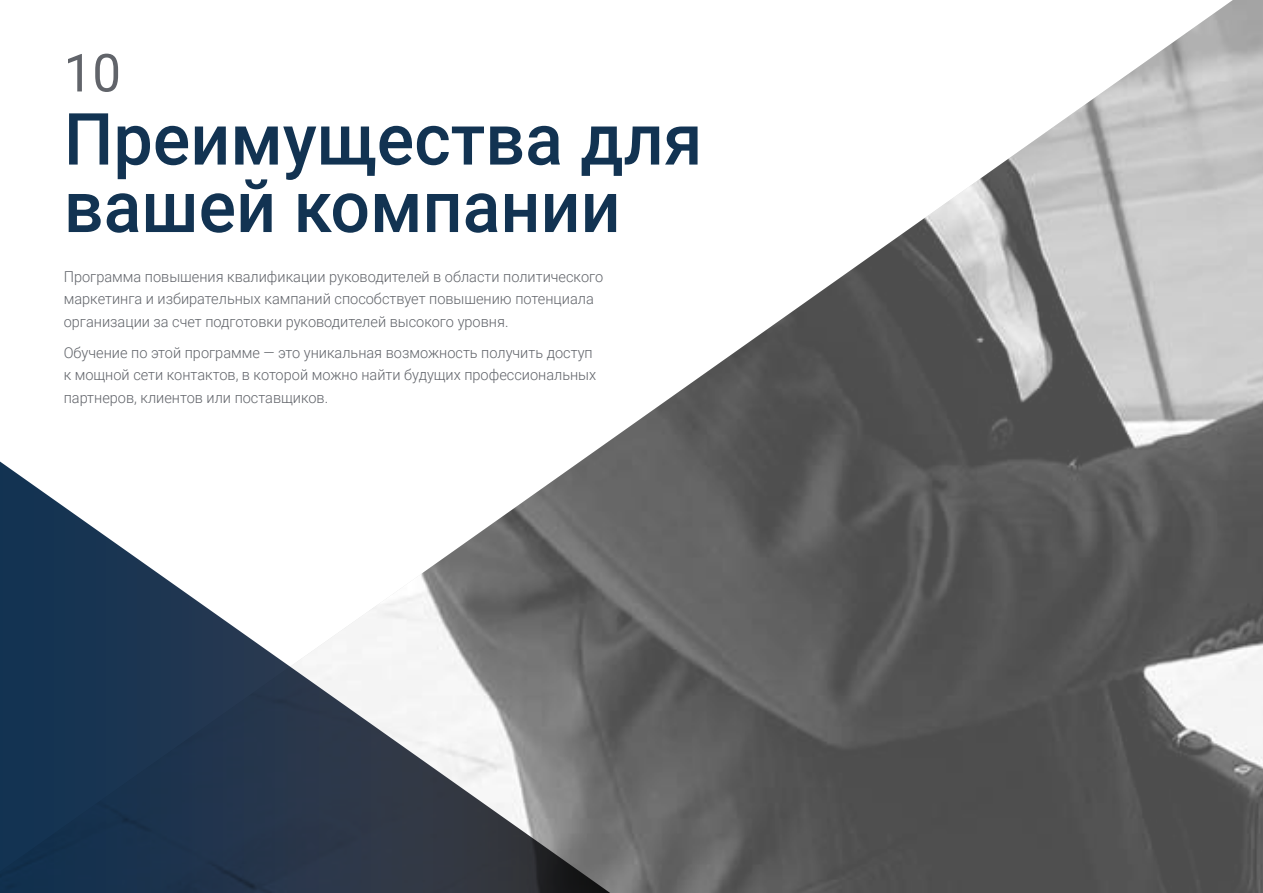
<style>
.page{position:relative;width:1263px;height:893px;background:#fff}
.page>*{position:absolute;margin:0;border:0;box-sizing:border-box;transform-origin:0 0}
.t1{font:500 72px/67.5px "Roboto";color:#123352}
.t2{font:52.5px "Roboto";color:#61646a}
.t3{font:300 15px/22.5px "Roboto";color:#61646a}
</style>
<div class="page">
<img style="left:602px;top:0;width:661px;height:893px">
<svg style="left:0;top:446px;width:640px;height:447px"></svg>
<h2 class="t2" style="left:64px;top:36px;width:59px">10</h2>
<h1 class="t1" style="left:64px;top:103px;width:640px">Преимущества для вашей компании</h1>
<p class="t3" style="left:64px;top:265px;width:541px">Программа повышения квалификации руководителей в области политического маркетинга и избирательных кампаний способствует повышению потенциала организации за счет подготовки руководителей высокого уровня.</p>
<p class="t3" style="left:64px;top:341px;width:534px">Обучение по этой программе — это уникальная возможность получить доступ к мощной сети контактов, в которой можно найти будущих профессиональных партнеров, клиентов или поставщиков.</p>
</div>
